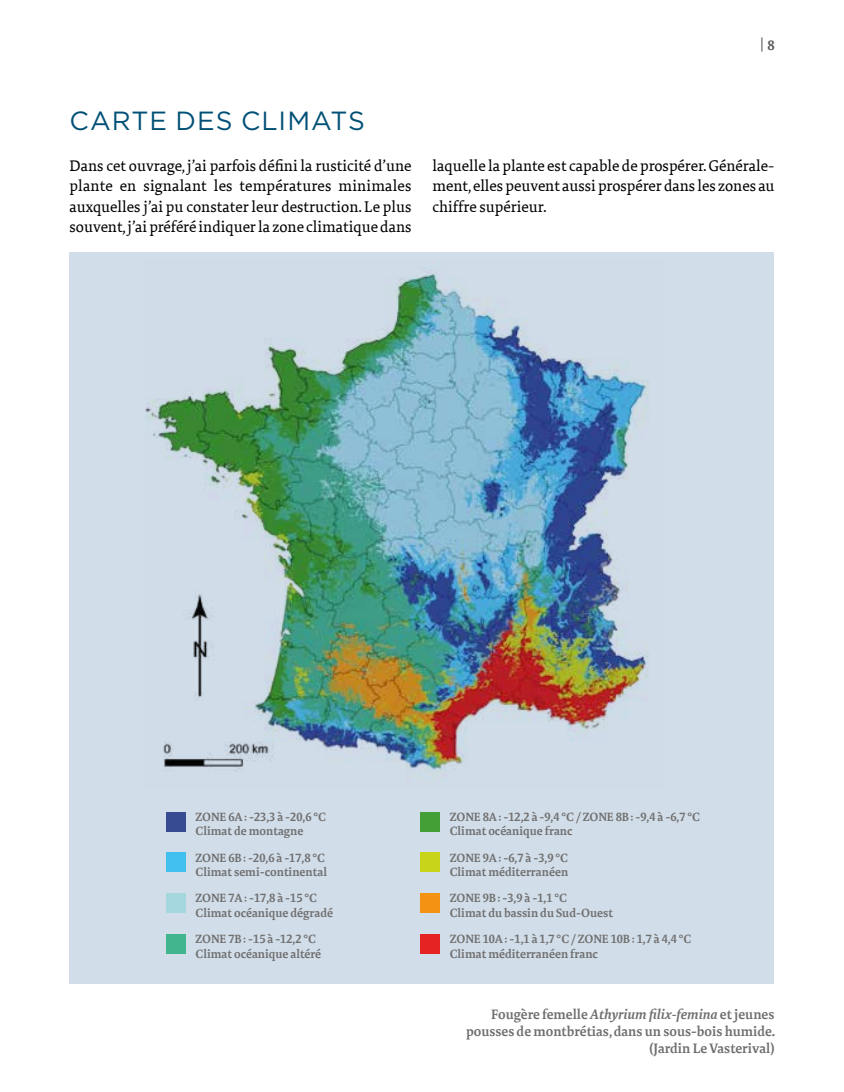
<style>
.page{position:relative;width:844px;height:1092px;background:#fff}
.page>*{position:absolute;margin:0;border:0;box-sizing:border-box;transform-origin:0 0}
.t1{font:26.25px "Gotham HTF";letter-spacing:.04em;color:#005076}
.t2{font:15.75px/20.3px "Tundra Offc";color:#000;text-align:justify}
.t3{font:600 14px/16.8px "Tundra Offc";color:#706f6f;text-align:right}
.t4{font:600 14px "Tundra Offc";color:#575756}
.t5{font:600 12.25px/14.7px "Tundra Offc";color:#706f6f}
.s1{font-style:italic}
</style>
<div class="page">
<div style="left:69px;top:252px;width:705px;height:731px;background:#d1dde9"></div>
<img style="left:146px;top:271px;width:503px;height:510px">
<div style="left:166px;top:811px;width:20px;height:20px;background:#374b92"></div>
<div style="left:166px;top:852px;width:20px;height:20px;background:#41c0f0"></div>
<div style="left:166px;top:893px;width:20px;height:19px;background:#a4d7de"></div>
<div style="left:166px;top:933px;width:20px;height:20px;background:#42b48e"></div>
<div style="left:420px;top:811px;width:20px;height:20px;background:#449f36"></div>
<div style="left:420px;top:893px;width:20px;height:19px;background:#f39313"></div>
<div style="left:420px;top:933px;width:20px;height:20px;background:#e52322"></div>
<div style="left:420px;top:852px;width:20px;height:20px;background:#c8d419"></div>
<p class="t4" style="left:759px;top:36px;width:16px">| 8</p>
<h1 class="t1" style="left:69px;top:107px;width:297px">CARTE DES CLIMATS</h1>
<p class="t2" style="left:69px;top:156px;width:343px">Dans cet ouvrage, j’ai parfois défini la rusticité d’une plante en signalant les températures minimales auxquelles j’ai pu constater leur destruction. Le plus souvent, j’ai préféré indiquer la zone climatique dans</p>
<p class="t2" style="left:432px;top:156px;width:343px">laquelle la plante est capable de prospérer. Générale&shy;ment, elles peuvent aussi prospérer dans les zones au chiffre supérieur.</p>
<p class="t5" style="left:195px;top:809px;width:132px">ZONE 6A: -23,3 à -20,6 °C<br>Climat de montagne</p>
<p class="t5" style="left:195px;top:850px;width:133px">ZONE 6B: -20,6 à -17,8 °C<br>Climat semi-continental</p>
<p class="t5" style="left:450px;top:850px;width:120px">ZONE 9A: -6,7 à -3,9 °C<br>Climat méditerranéen</p>
<p class="t5" style="left:450px;top:809px;width:251px">ZONE 8A: -12,2 à -9,4 °C / ZONE 8B: -9,4 à -6,7 °C<br>Climat océanique franc</p>
<p class="t5" style="left:195px;top:891px;width:139px">ZONE 7A: -17,8 à -15 °C<br>Climat océanique dégradé</p>
<p class="t5" style="left:195px;top:932px;width:127px">ZONE 7B: -15 à -12,2 °C<br>Climat océanique altéré</p>
<p class="t5" style="left:450px;top:891px;width:164px">ZONE 9B: -3,9 à -1,1 °C<br>Climat du bassin du Sud-Ouest</p>
<p class="t5" style="left:450px;top:932px;width:243px">ZONE 10A: -1,1 à 1,7 °C / ZONE 10B: 1,7 à 4,4 °C<br>Climat méditerranéen franc</p>
<p class="t3" style="left:466px;top:1006px;width:310px">Fougère femelle <span class="s1">Athyrium filix-femina</span> et jeunes pousses de montbrétias, dans un sous-bois humide. (Jardin Le Vasterival)</p>
</div>
